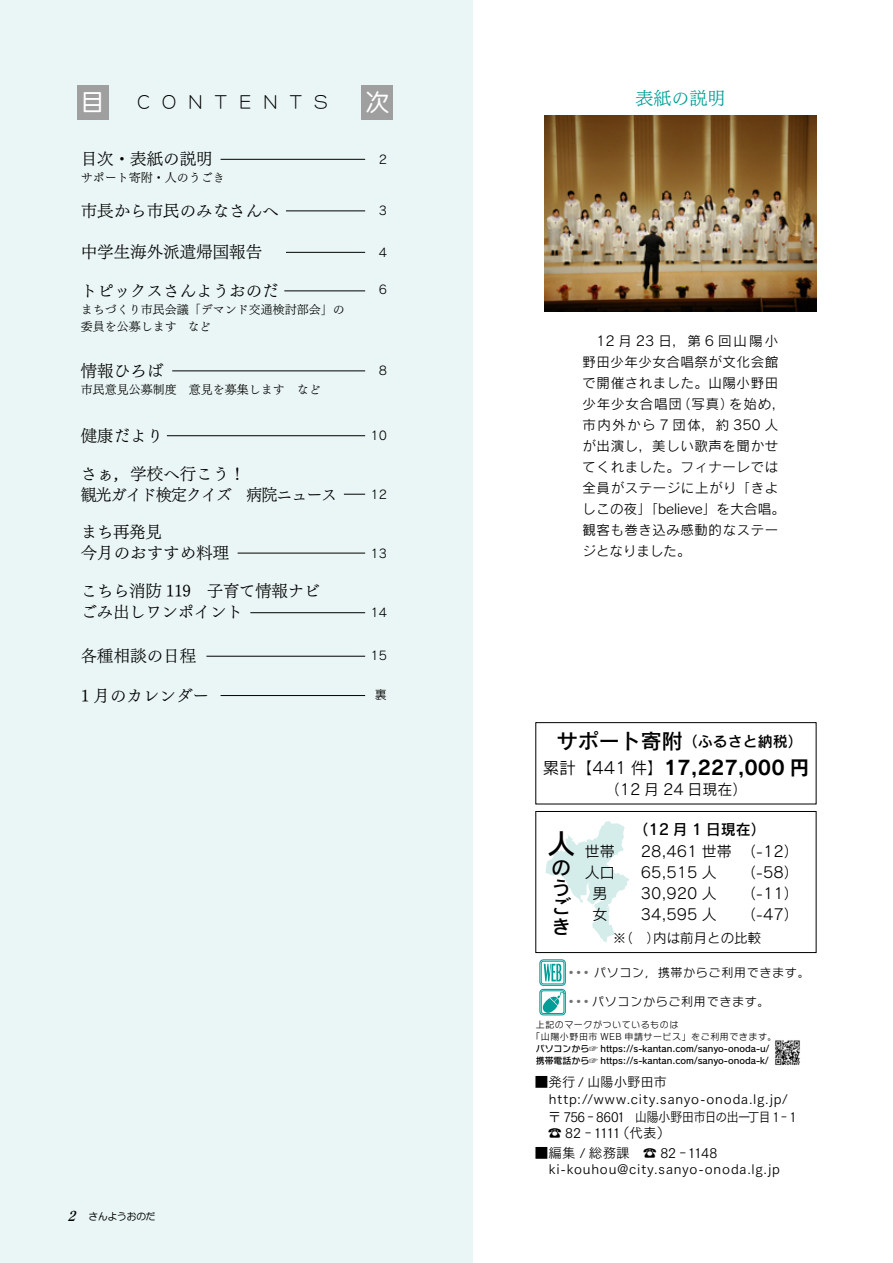
<style>
.page{position:relative;width:893px;height:1263px;background:#fff}
.page>*{position:absolute;margin:0;border:0;box-sizing:border-box;transform-origin:0 0}
.t1{font:28.5px "Rodin Pro N DB";color:#000}
.t2{font:24px "Anito Std M";color:#fff}
.t3{font:19.5px "Rodin Pro B";color:#000}
.t4{font:19.5px/19.5px "Rodin Pro N DB";color:#000}
.t5{font:18px "Tsuku Min Pro LB";color:#009e96}
.t6{font:16.5px/21px "Tsuku Min Pro LB";color:#000}
.t7{font:16.5px/21px "Tsuku Min Pro LB";letter-spacing:-.05em;color:#000}
.t8{font:16.5px/21px "Tsuku Min Pro LB";letter-spacing:-.02em;color:#000}
.t9{font:16.5px "Anito Std L";letter-spacing:.735em;color:#000}
.t10{font:15px "Rodin Pro N M";color:#000}
.t11{font:15px "Rodin Pro N DB";color:#000}
.t12{font:15px "Rodin Pro M";color:#000}
.t13{font:13.5px/21px "Rodin Pro M";letter-spacing:.04em;color:#000}
.t14{font:13.5px/16.5px "Tsuku Go Pro R";letter-spacing:.045em;color:#000}
.t15{font:13.5px/16.5px "Tsuku Go Pro R";letter-spacing:-.065em;color:#000;scale:.96 1}
.t16{font:13.5px "Rodin Pro N M";color:#000}
.t17{font:12px/16.5px "Tsuku Min Pro LB";color:#000}
.t18{font:12px "Rodin NTLG Pro M";letter-spacing:.06em;color:#000}
.t19{font:12px "Rodin Pro M";color:#000}
.t20{font:9.75px "Anito Std M";letter-spacing:-.02em;color:#000}
.t21{font:9px/12px "Rodin NTLG Pro DB";color:#000}
.t22{font:9px/12px "Rodin NTLG Pro M";letter-spacing:.06em;color:#000}
.s1{font-family:"Matisse Eleganto Pro B";font-style:italic;font-size:13.5px}
.s2{font-size:21px}
.s3{font-family:"Rodin Pro M";font-size:16.5px}
.s4{font-family:"Rodin NTLG Pro DB";font-size:22.5px;color:#727172}
</style>
<div class="page">
<div style="left:0;top:0;width:472px;height:1263px;background:#eaf6f5"></div>
<svg style="left:540px;top:960px;width:25px;height:25px"></svg>
<div style="left:539px;top:959px;width:27px;height:27px;border:1px solid #009e96;border-radius:4px"></div>
<div style="left:541px;top:961px;width:23px;height:23px;border:1px solid #009e96;border-radius:2px"></div>
<svg style="left:544px;top:964px;width:17px;height:17px"></svg>
<div style="left:539px;top:989px;width:27px;height:26px;border:1px solid #009e96;border-radius:4px"></div>
<div style="left:541px;top:990px;width:23px;height:24px;border:1px solid #009e96;border-radius:2px"></div>
<svg style="left:541px;top:992px;width:23px;height:21px"></svg>
<img style="left:775px;top:1040px;width:25px;height:26px">
<svg style="left:545px;top:821px;width:84px;height:121px"></svg>
<div style="left:535px;top:811px;width:281px;height:142px;border:1px solid #000"></div>
<div style="left:535px;top:722px;width:281px;height:82px;border:1px solid #000"></div>
<div style="left:77px;top:85px;width:31px;height:34px;background:#9f9fa0"></div>
<div style="left:361px;top:85px;width:32px;height:34px;background:#9f9fa0"></div>
<hr style="left:221px;top:159px;width:144px;height:1px;background:#000">
<hr style="left:172px;top:371px;width:193px;height:1px;background:#000">
<hr style="left:286px;top:211px;width:79px;height:1px;background:#000">
<hr style="left:286px;top:252px;width:79px;height:1px;background:#000">
<hr style="left:167px;top:435px;width:198px;height:1px;background:#000">
<svg style="left:344px;top:494px;width:21px;height:1px"></svg>
<hr style="left:206px;top:656px;width:159px;height:1px;background:#000">
<hr style="left:221px;top:695px;width:144px;height:1px;background:#000">
<hr style="left:250px;top:612px;width:115px;height:1px;background:#000">
<hr style="left:238px;top:553px;width:127px;height:1px;background:#000">
<hr style="left:284px;top:291px;width:81px;height:1px;background:#000">
<img style="left:544px;top:116px;width:272px;height:195px">
<h2 class="t2" style="left:80px;top:87px;width:26px">目</h2>
<p class="t9" style="left:137px;top:91px;width:192px">CONTENTS</p>
<h2 class="t2" style="left:365px;top:87px;width:25px">次</h2>
<h3 class="t5" style="left:635px;top:82px;width:91px">表紙の説明</h3>
<p class="t6" style="left:81px;top:146px;width:134px">目次・表紙の説明</p>
<p class="t17" style="left:81px;top:167px;width:146px">サポート寄附・人のうごき</p>
<p class="t19" style="left:379px;top:152px;width:10px">2</p>
<p class="t6" style="left:81px;top:198px;width:200px">市長から市民のみなさんへ</p>
<p class="t6" style="left:81px;top:239px;width:183px">中学生海外派遣帰国報告</p>
<p class="t19" style="left:379px;top:203px;width:10px">3</p>
<p class="t19" style="left:379px;top:245px;width:10px">4</p>
<p class="t6" style="left:81px;top:278px;width:200px">トピックスさんようおのだ</p>
<p class="t19" style="left:379px;top:282px;width:10px">6</p>
<p class="t17" style="left:81px;top:300px;width:266px">まちづくり市民会議「デマンド交通検討部会」の委員を公募します　など</p>
<p class="t6" style="left:81px;top:358px;width:84px">情報ひろば</p>
<p class="t17" style="left:81px;top:380px;width:242px">市民意見公募制度　意見を募集します　など</p>
<p class="t19" style="left:379px;top:363px;width:10px">8</p>
<p class="t6" style="left:81px;top:423px;width:84px">健康だより</p>
<p class="t19" style="left:370px;top:428px;width:18px">10</p>
<p class="t7" style="left:81px;top:461px;width:258px">さぁ，学校へ行こう！<br>観光ガイド検定クイズ　病院ニュース</p>
<p class="t19" style="left:370px;top:486px;width:18px">12</p>
<p class="t6" style="left:81px;top:519px;width:150px">まち再発見<br>今月のおすすめ料理</p>
<p class="t8" style="left:81px;top:578px;width:241px">こちら消防 119　子育て情報ナビごみ出しワンポイント</p>
<p class="t19" style="left:370px;top:545px;width:18px">13</p>
<p class="t19" style="left:370px;top:605px;width:18px">14</p>
<p class="t6" style="left:81px;top:644px;width:117px">各種相談の日程</p>
<p class="t19" style="left:370px;top:647px;width:18px">15</p>
<p class="t6" style="left:81px;top:683px;width:130px">1 月のカレンダー</p>
<p class="t19" style="left:375px;top:687px;width:13px">裏</p>
<p class="t20" style="left:67px;top:1210px;width:90px"><span class="s1">2</span> さんようおのだ</p>
<p class="t13" style="left:583px;top:330px;width:204px">　12 月 23 日，第 6 回山陽小野田少年少女合唱祭が文化会館で開催されました。山陽小野田少年少女合唱団（写真）を始め，市内外から 7 団体，約 350 人が出演し，美しい歌声を聞かせてくれました。フィナーレでは全員がステージに上がり「きよしこの夜」「believe」を大合唱。観客も巻き込み感動的なステージとなりました。</p>
<p class="t11" style="left:557px;top:731px;width:248px"><span class="s2">サポート寄附</span>（ふるさと納税）</p>
<h3 class="t3" style="left:543px;top:755px;width:268px"><span class="s3">累計【441 件】</span>17,227,000 円</h3>
<p class="t12" style="left:605px;top:780px;width:144px">（12 月 24 日現在）</p>
<h1 class="t1" style="left:547px;top:825px;width:29px">人</h1>
<h3 class="t4" style="left:552px;top:857px;width:21px">のうごき</h3>
<p class="t11" style="left:633px;top:819px;width:134px">（12 月 1 日現在）</p>
<p class="t10" style="left:585px;top:841px;width:31px">世帯</p>
<p class="t10" style="left:641px;top:841px;width:159px">28,461 世帯 （-12）</p>
<p class="t10" style="left:585px;top:862px;width:31px">人口</p>
<p class="t10" style="left:641px;top:862px;width:78px">65,515 人</p>
<p class="t10" style="left:741px;top:862px;width:59px">（-58）</p>
<p class="t10" style="left:592px;top:884px;width:16px">男</p>
<p class="t10" style="left:641px;top:884px;width:78px">30,920 人</p>
<p class="t10" style="left:741px;top:884px;width:59px">（-11）</p>
<p class="t10" style="left:592px;top:905px;width:16px">女</p>
<p class="t10" style="left:641px;top:905px;width:78px">34,595 人</p>
<p class="t10" style="left:741px;top:905px;width:59px">（-47）</p>
<p class="t16" style="left:613px;top:929px;width:150px">※（　）内は前月との比較</p>
<p class="t18" style="left:567px;top:965px;width:244px"><span class="s4">…</span> パソコン，携帯からご利用できます。</p>
<p class="t18" style="left:567px;top:993px;width:204px"><span class="s4">…</span>パソコンからご利用できます。</p>
<p class="t22" style="left:531px;top:1018px;width:247px;text-indent:4px">上記のマークがついているものは<br>「山陽小野田市 WEB 申請サービス」をご利用できます。</p>
<p class="t21" style="left:536px;top:1042px;width:235px">パソコンから☞ https://s-kantan.com/sanyo-onoda-u/携帯電話から☞ https://s-kantan.com/sanyo-onoda-k/</p>
<p class="t14" style="left:535px;top:1072px;width:255px">■発行 / 山陽小野田市　http://www.city.sanyo-onoda.lg.jp/</p>
<p class="t15" style="left:535px;top:1107px;width:274px;text-indent:13px">〒 756‐8601 山陽小野田市日の出一丁目 1‐1　☎ 82‐1111（代表）</p>
<p class="t14" style="left:535px;top:1143px;width:247px">■編集 / 総務課　☎ 82‐1148　ki-kouhou@city.sanyo-onoda.lg.jp</p>
</div>
